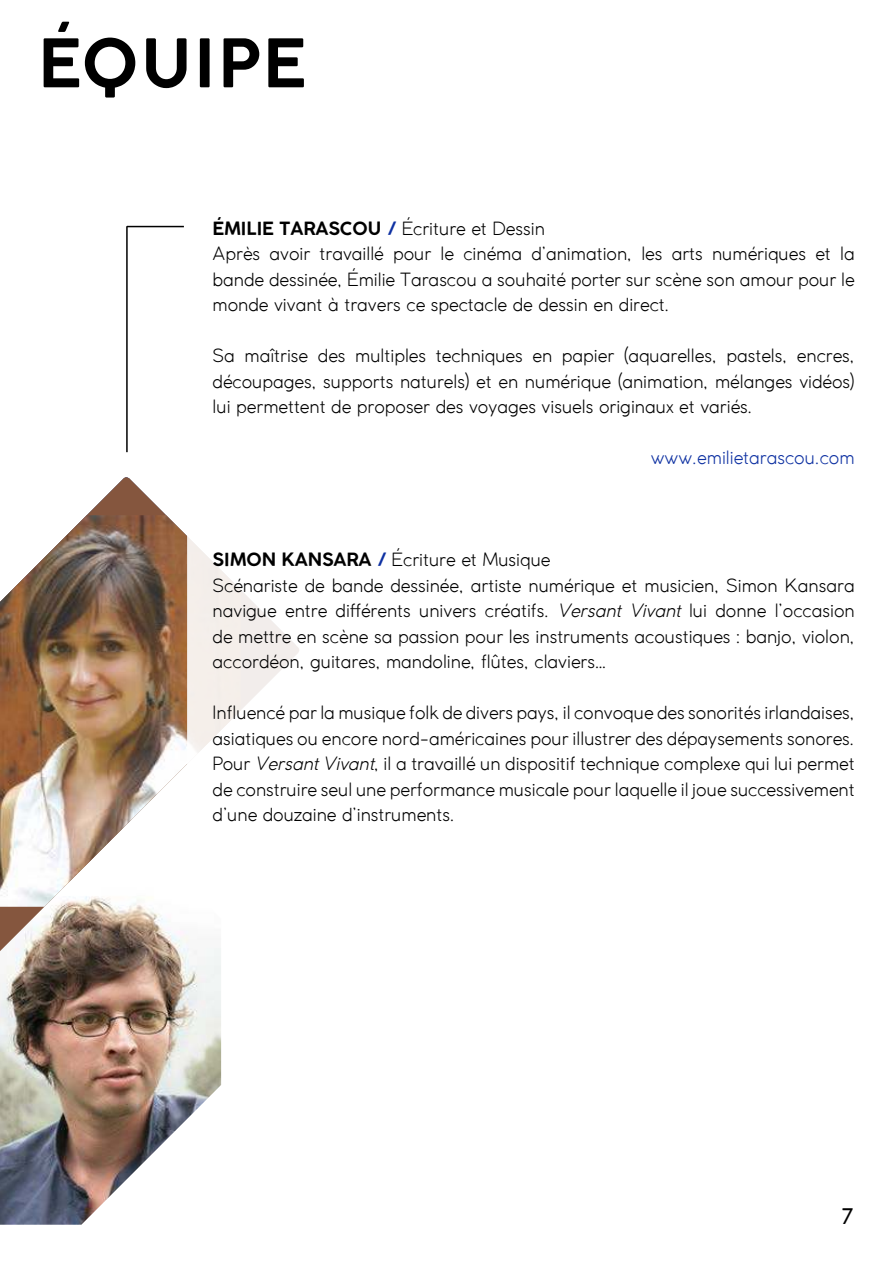
<style>
.page{position:relative;width:893px;height:1263px;background:#fff}
.page>*{position:absolute;margin:0;border:0;box-sizing:border-box;transform-origin:0 0}
.t1{font:700 66px "Coco Gothic";letter-spacing:.05em;color:#000}
.t2{font:21px "Coco Gothic";color:#000}
.t3{font:300 18px/25.5px "Coco Gothic";color:#000}
.t4{font:300 18px "Coco Gothic";color:#0e31a2}
.s1{font-weight:700}
.s2{font-weight:700;color:#0e31a2}
.s3{font-style:italic}
</style>
<div class="page">
<img style="left:0;top:1019px;width:221px;height:206px">
<svg style="left:0;top:477px;width:221px;height:542px"></svg>
<img style="left:0;top:515px;width:221px;height:392px">
<svg style="left:187px;top:477px;width:112px;height:370px"></svg>
<hr style="left:126px;top:226px;width:2px;height:226px;background:#000">
<hr style="left:127px;top:226px;width:57px;height:1px;background:#000">
<h1 class="t1" style="left:38px;top:36px;width:269px">ÉQUIPE</h1>
<p class="t3" style="left:213px;top:216px;width:644px"><span class="s1">ÉMILIE TARASCOU</span> <span class="s2">/</span> Écriture et Dessin<br>Après avoir travaillé pour le cinéma d’animation, les arts numériques et la bande dessinée, Émilie Tarascou a souhaité porter sur scène son amour pour le monde vivant à travers ce spectacle de dessin en direct.</p>
<p class="t3" style="left:213px;top:343px;width:644px;text-align:justify">Sa maîtrise des multiples techniques en papier (aquarelles, pastels, encres, découpages, supports naturels) et en numérique (animation, mélanges vidéos) lui permettent de proposer des voyages visuels originaux et variés.</p>
<p class="t4" style="left:651px;top:448px;width:205px">www.emilietarascou.com</p>
<p class="t3" style="left:213px;top:547px;width:644px"><span class="s1">SIMON KANSARA</span> <span class="s2">/</span> Écriture et Musique<br>Scénariste de bande dessinée, artiste numérique et musicien, Simon Kansara navigue entre différents univers créatifs. <span class="s3">Versant Vivant</span> lui donne l’occasion de mettre en scène sa passion pour les instruments acoustiques : banjo, violon, accordéon, guitares, mandoline, flûtes, claviers…</p>
<p class="t3" style="left:213px;top:700px;width:644px;text-align:justify">Influencé par la musique folk de divers pays, il convoque des sonorités irlandaises, asiatiques ou encore nord-américaines pour illustrer des dépaysements sonores.<br>Pour <span class="s3">Versant Vivant</span>, il a travaillé un dispositif technique complexe qui lui permet de construire seul une performance musicale pour laquelle il joue successivement d’une douzaine d’instruments.</p>
<p class="t2" style="left:842px;top:1208px;width:14px">7</p>
</div>
